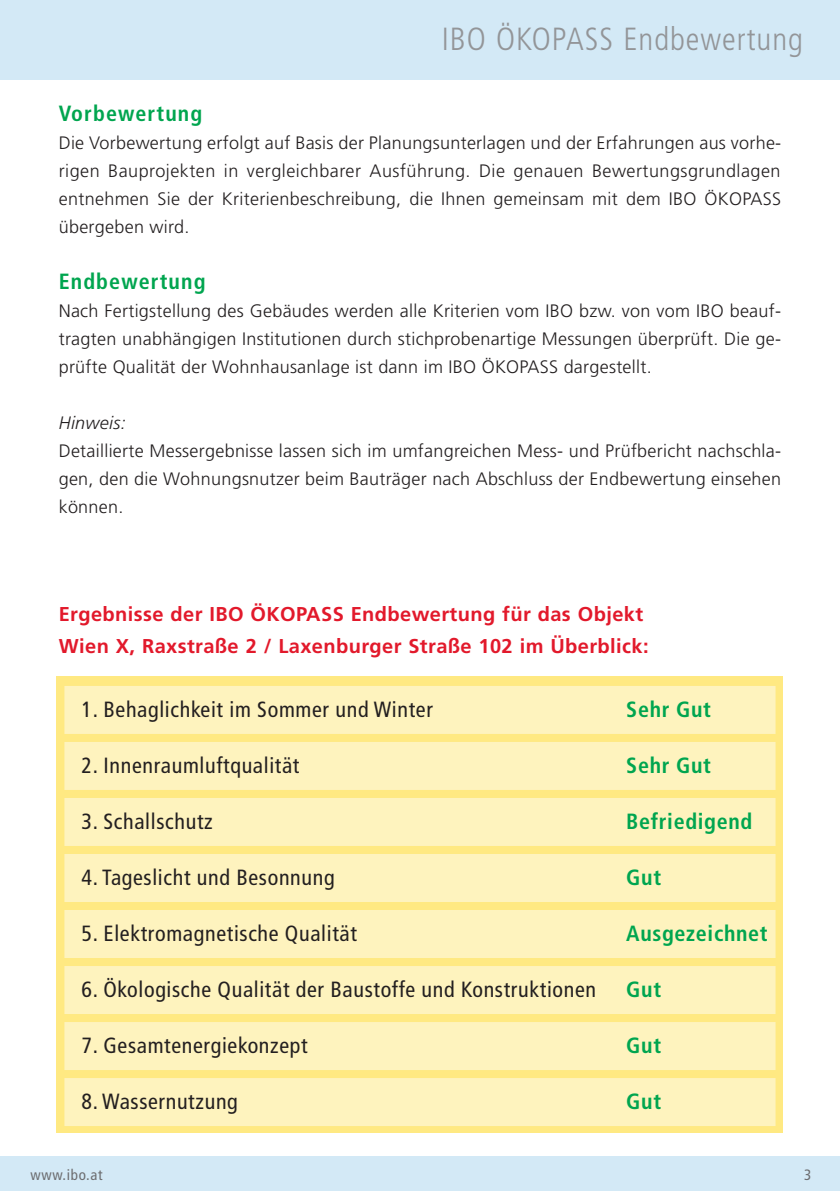
<style>
.page{position:relative;width:840px;height:1191px;background:#fff}
.page>*{position:absolute;margin:0;border:0;box-sizing:border-box;transform-origin:0 0}
.t1{font:300 condensed 32px "Frutiger";letter-spacing:.03em;color:#939598}
.t2{font:condensed 22px "Frutiger";letter-spacing:.03em;color:#231f20}
.t3{font:700 condensed 22px "Frutiger";letter-spacing:.03em;color:#00a54f}
.t4{font:700 condensed 22px "Frutiger";letter-spacing:.05em;color:#00a54f}
.t5{font:700 20px/32px "Frutiger";letter-spacing:.02em;color:#e2192b;text-align:right}
.t6{font:300 18px/28px "Frutiger";letter-spacing:.015em;color:#231f20;text-align:justify}
.t7{font:italic 300 18px "Frutiger";letter-spacing:.015em;color:#231f20}
.t8{font:condensed 15px "Frutiger";letter-spacing:.05em;color:#6c6d70}
</style>
<div class="page">
<div style="left:57px;top:676px;width:725px;height:456px;background:#ffe982"></div>
<div style="left:64px;top:686px;width:711px;height:48px;background:#fef3be"></div>
<div style="left:64px;top:742px;width:711px;height:48px;background:#fef3be"></div>
<div style="left:64px;top:798px;width:711px;height:48px;background:#fef3be"></div>
<div style="left:64px;top:854px;width:711px;height:48px;background:#fef3be"></div>
<div style="left:64px;top:910px;width:711px;height:48px;background:#fef3be"></div>
<div style="left:64px;top:966px;width:711px;height:48px;background:#fef3be"></div>
<div style="left:64px;top:1022px;width:711px;height:48px;background:#fef3be"></div>
<div style="left:64px;top:1078px;width:711px;height:48px;background:#fef3be"></div>
<div style="left:0;top:0;width:839px;height:79px;background:#d3e9f6"></div>
<div style="left:0;top:1157px;width:839px;height:34px;background:#d3e9f6"></div>
<h1 class="t1" style="left:441px;top:21px;width:362px">IBO ÖKOPASS Endbewertung</h1>
<p class="t4" style="left:59px;top:100px;width:145px">Vorbewertung</p>
<p class="t6" style="left:59px;top:128px;width:723px">Die Vorbewertung erfolgt auf Basis der Planungsunterlagen und der Erfahrungen aus vorhe&shy;rigen Bauprojekten in vergleichbarer Ausführung. Die genauen Bewertungsgrundlagen entnehmen Sie der Kriterienbeschreibung, die Ihnen gemeinsam mit dem IBO Ökopa</p>
<p class="t6" style="left:762px;top:184px;width:20px">ss</p>
<p class="t6" style="left:59px;top:212px;width:132px">übergeben wird.</p>
<p class="t4" style="left:59px;top:268px;width:148px">Endbewertung</p>
<p class="t6" style="left:59px;top:296px;width:723px">Nach Fertigstellung des Gebäudes werden alle Kriterien vom IBO bzw. von vom IBO beauf&shy;tragten unabhängigen Institutionen durch stichprobenartige Messungen überprüft. Die ge&shy;prüfte Qualität der Wohnhausanlage ist dann im IBO Ökopa</p>
<p class="t6" style="left:539px;top:352px;width:113px">ss dargestellt.</p>
<p class="t7" style="left:59px;top:412px;width:68px">Hinweis:</p>
<p class="t6" style="left:59px;top:436px;width:723px">Detaillierte Messergebnisse lassen sich im umfangreichen Mess- und Prüfbericht nachschla&shy;gen, den die Wohnungsnutzer beim Bauträger nach Abschluss der Endbewertung einsehen können.</p>
<p class="t5" style="left:59px;top:598px;width:221px">Ergebnisse der IBO Ökopass</p>
<p class="t5" style="left:59px;top:598px;width:591px">Endbewertung für das Objekt<br>Wien X, Raxstraße 2 / Laxenburger Straße 102 im Überblick:</p>
<p class="t2" style="left:81px;top:696px;width:353px">1. Behaglichkeit im Sommer und Winter</p>
<p class="t3" style="left:626px;top:696px;width:86px">Sehr Gut</p>
<p class="t2" style="left:81px;top:752px;width:219px">2. Innenraumluftqualität</p>
<p class="t3" style="left:626px;top:752px;width:86px">Sehr Gut</p>
<p class="t2" style="left:81px;top:808px;width:133px">3. Schallschutz</p>
<p class="t3" style="left:626px;top:808px;width:127px">Befriedigend</p>
<p class="t2" style="left:81px;top:864px;width:254px">4. Tageslicht und Besonnung</p>
<p class="t3" style="left:626px;top:864px;width:36px">Gut</p>
<p class="t2" style="left:81px;top:920px;width:277px">5. Elektromagnetische Qualität</p>
<p class="t3" style="left:626px;top:920px;width:143px">Ausgezeichnet</p>
<p class="t2" style="left:81px;top:976px;width:516px">6. Ökologische Qualität der Baustoffe und Konstruktionen</p>
<p class="t3" style="left:626px;top:976px;width:36px">Gut</p>
<p class="t2" style="left:81px;top:1032px;width:227px">7. Gesamtenergiekonzept</p>
<p class="t3" style="left:626px;top:1032px;width:36px">Gut</p>
<p class="t2" style="left:81px;top:1088px;width:158px">8. Wassernutzung</p>
<p class="t3" style="left:626px;top:1088px;width:36px">Gut</p>
<p class="t8" style="left:30px;top:1166px;width:74px">www.ibo.at</p>
<p class="t8" style="left:803px;top:1166px;width:9px">3</p>
</div>
